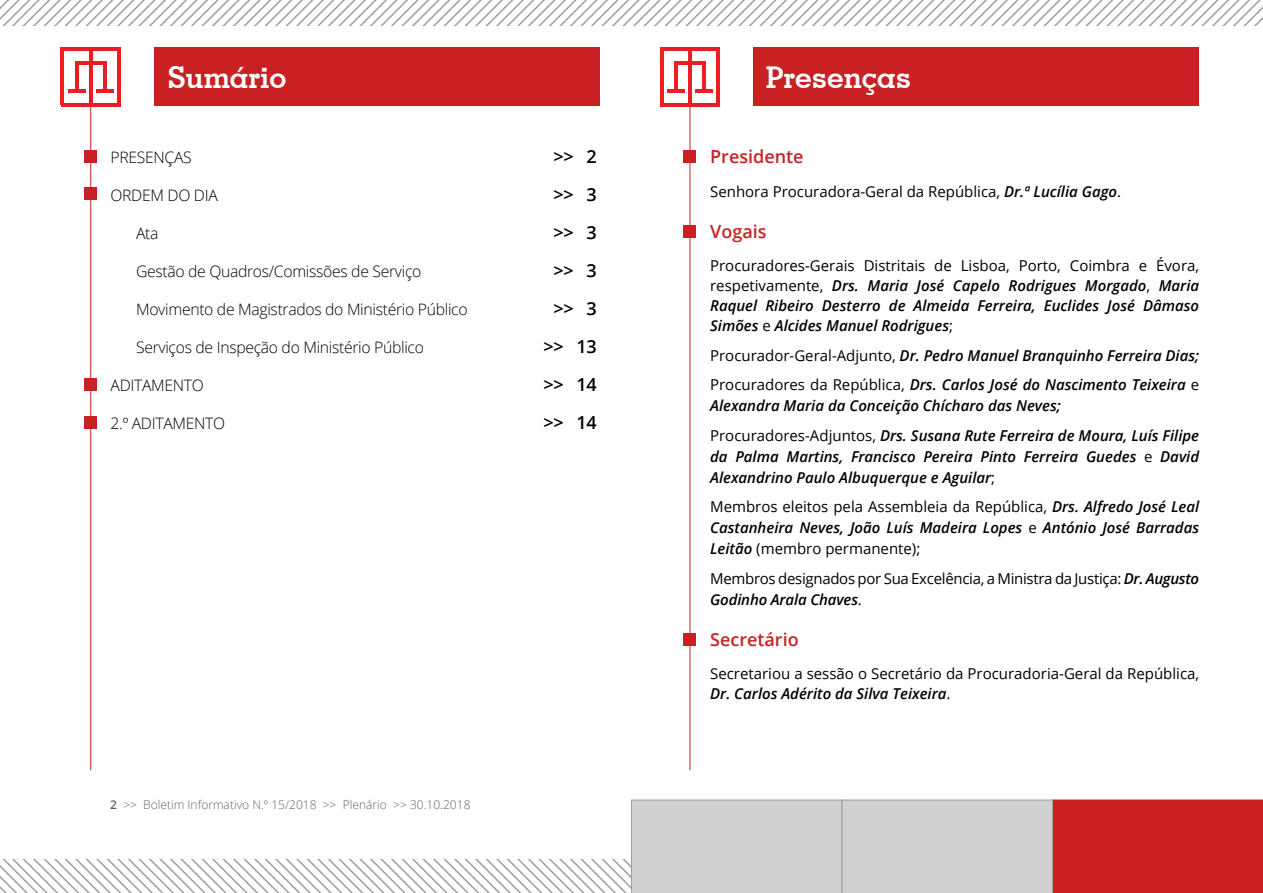
<style>
.page{position:relative;width:1263px;height:893px;background:#fff}
.page>*{position:absolute;margin:0;border:0;box-sizing:border-box;transform-origin:0 0}
.titulo_top{font:700 30px "Geometric Slab 703 BT";color:#fff}
.titulo_presenças{font:600 18px "Open Sans";color:#c92123}
.sumario{font:600 18px "Open Sans";color:#000}
.Sumario_2{font:600 18px "Open Sans";color:#000}
.texto_fim{font:600 18px "Open Sans";color:#c92123}
.Sumario_2-2{font:300 15.75px "Open Sans";letter-spacing:-.02em;color:#000}
.sumario-2{font:300 15.75px "Open Sans";letter-spacing:-.02em;color:#000}
.texto{font:italic 600 15px/21px "Open Sans";color:#000;text-align:justify}
.texto-2{font:15px/20.1px "Open Sans";color:#000}
.texto_fim-2{font:15px/21px "Open Sans";letter-spacing:-.02em;color:#000}
.texto_fim-3{font:15px "Open Sans";color:#000}
.t1{font:300 12px "Open Sans";color:#646464}
.s1{font-weight:600}
.s2{font-weight:600;font-style:italic}
.s3{font-weight:400;font-style:normal}
</style>
<div class="page">
<hr style="left:90px;top:104px;width:1px;height:666px;background:#c92123">
<hr style="left:75px;top:61px;width:3px;height:31px;background:#ed1d24">
<hr style="left:61px;top:47px;width:3px;height:58px;background:#ed1d24">
<hr style="left:117px;top:49px;width:3px;height:56px;background:#ed1d24">
<hr style="left:61px;top:103px;width:59px;height:4px;background:#ed1d24">
<hr style="left:61px;top:47px;width:59px;height:4px;background:#ed1d24">
<hr style="left:89px;top:48px;width:3px;height:56px;background:#ed1d24">
<hr style="left:68px;top:89px;width:17px;height:4px;background:#ed1d24">
<hr style="left:103px;top:61px;width:3px;height:31px;background:#ed1d24">
<hr style="left:75px;top:61px;width:31px;height:4px;background:#ed1d24">
<hr style="left:96px;top:89px;width:18px;height:4px;background:#ed1d24">
<hr style="left:690px;top:104px;width:1px;height:666px;background:#c92123">
<hr style="left:674px;top:61px;width:3px;height:31px;background:#ed1d24">
<hr style="left:660px;top:47px;width:3px;height:58px;background:#ed1d24">
<hr style="left:716px;top:49px;width:3px;height:56px;background:#ed1d24">
<hr style="left:660px;top:103px;width:59px;height:4px;background:#ed1d24">
<hr style="left:660px;top:47px;width:59px;height:4px;background:#ed1d24">
<hr style="left:688px;top:48px;width:3px;height:56px;background:#ed1d24">
<hr style="left:667px;top:89px;width:18px;height:4px;background:#ed1d24">
<hr style="left:702px;top:61px;width:3px;height:31px;background:#ed1d24">
<hr style="left:674px;top:61px;width:31px;height:4px;background:#ed1d24">
<hr style="left:695px;top:89px;width:18px;height:4px;background:#ed1d24">
<svg style="left:0;top:800px;width:1263px;height:93px"></svg>
<svg style="left:0;top:0;width:1263px;height:26px"></svg>
<div style="left:753px;top:48px;width:445px;height:58px;background:#c92123"></div>
<div style="left:154px;top:47px;width:446px;height:59px;background:#c92123"></div>
<div style="left:684px;top:225px;width:12px;height:13px;background:#c92123"></div>
<div style="left:684px;top:634px;width:12px;height:12px;background:#c92123"></div>
<div style="left:84px;top:188px;width:13px;height:12px;background:#c92123"></div>
<div style="left:84px;top:150px;width:13px;height:13px;background:#c92123"></div>
<div style="left:684px;top:150px;width:12px;height:13px;background:#c92123"></div>
<div style="left:84px;top:378px;width:13px;height:13px;background:#c92123"></div>
<div style="left:84px;top:416px;width:13px;height:13px;background:#c92123"></div>
<p class="titulo_top" style="left:167px;top:59px;width:121px">Sumário</p>
<p class="titulo_top" style="left:766px;top:59px;width:147px">Presenças</p>
<p class="sumario-2" style="left:111px;top:146px;width:83px">PRESENÇAS</p>
<p class="sumario" style="left:554px;top:144px;width:45px">&gt;&gt; 2</p>
<p class="sumario-2" style="left:111px;top:184px;width:109px">ORDEM DO DIA</p>
<p class="sumario" style="left:554px;top:182px;width:45px">&gt;&gt; 3</p>
<p class="Sumario_2-2" style="left:136px;top:222px;width:24px">Ata</p>
<p class="Sumario_2" style="left:554px;top:220px;width:45px">&gt;&gt; 3</p>
<p class="Sumario_2-2" style="left:136px;top:260px;width:287px">Gestão de Quadros/Comissões de Serviço</p>
<p class="Sumario_2" style="left:554px;top:258px;width:45px">&gt;&gt; 3</p>
<p class="Sumario_2-2" style="left:136px;top:298px;width:333px">Movimento de Magistrados do Ministério Público</p>
<p class="Sumario_2" style="left:554px;top:296px;width:45px">&gt;&gt; 3</p>
<p class="Sumario_2-2" style="left:136px;top:336px;width:289px">Serviços de Inspeção do Ministério Público</p>
<p class="Sumario_2" style="left:544px;top:334px;width:54px">&gt;&gt; 13</p>
<p class="sumario-2" style="left:111px;top:374px;width:95px">ADITAMENTO</p>
<p class="sumario" style="left:544px;top:372px;width:54px">&gt;&gt; 14</p>
<p class="sumario-2" style="left:111px;top:412px;width:116px">2.º ADITAMENTO</p>
<p class="sumario" style="left:544px;top:410px;width:54px">&gt;&gt; 14</p>
<p class="t1" style="left:110px;top:796px;width:362px"><span class="s1">2</span> &gt;&gt; Boletim Informativo N.º 15/2018 &gt;&gt; Plenário &gt;&gt; 30.10.2018</p>
<p class="titulo_presenças" style="left:710px;top:144px;width:95px">Presidente</p>
<p class="texto_fim-3" style="left:710px;top:181px;width:412px">Senhora Procuradora-Geral da República, <span class="s2">Dr.ª Lucília Gago</span>.</p>
<p class="titulo_presenças" style="left:710px;top:219px;width:58px">Vogais</p>
<p class="texto" style="left:710px;top:255px;width:490px;line-height:20.1px"><span class="s3">Procuradores-Gerais Distritais de Lisboa, Porto, Coimbra e Évora, respetivamente,</span> Drs. Maria José Capelo Rodrigues Morgado<span class="s3">,</span> Maria Raquel Ribeiro Desterro de Almeida Ferreira, Euclides José Dâmaso Simões <span class="s3">e</span> Alcides Manuel Rodrigues<span class="s3">;</span></p>
<p class="texto" style="left:710px;top:345px;width:490px"><span class="s3">Procurador-Geral-Adjunto,</span> Dr. Pedro Manuel Branquinho Ferreira Dias;</p>
<p class="texto" style="left:710px;top:374px;width:490px"><span class="s3">Procuradores da República,</span> Drs. Carlos José do Nascimento Teixeira <span class="s3">e<br></span>Alexandra Maria da Conceição Chícharo das Neves;</p>
<p class="texto" style="left:710px;top:425px;width:490px"><span class="s3">Procuradores-Adjuntos,</span> Drs. Susana Rute Ferreira de Moura, Luís Filipe da Palma Martins, Francisco Pereira Pinto Ferreira Guedes <span class="s3">e</span> David Alexandrino Paulo Albuquerque e Aguilar<span class="s3">;</span></p>
<p class="texto" style="left:710px;top:496px;width:490px"><span class="s3">Membros eleitos pela Assembleia da República,</span> Drs. Alfredo José Leal Castanheira Neves, João Luís Madeira Lopes <span class="s3">e</span> António José Barradas Leitão <span class="s3">(membro permanente);</span></p>
<p class="texto_fim-2" style="left:710px;top:568px;width:490px">Membros designados por Sua Excelência, a Ministra da Justiça: <span class="s2">Dr. Augusto<br>Godinho Arala Chaves</span>.</p>
<p class="texto_fim" style="left:710px;top:627px;width:90px">Secretário</p>
<p class="texto-2" style="left:710px;top:663px;width:490px">Secretariou a sessão o Secretário da Procuradoria-‑Geral da República,<br><span class="s2">Dr. Carlos Adérito da Silva Teixeira</span>.</p>
</div>
